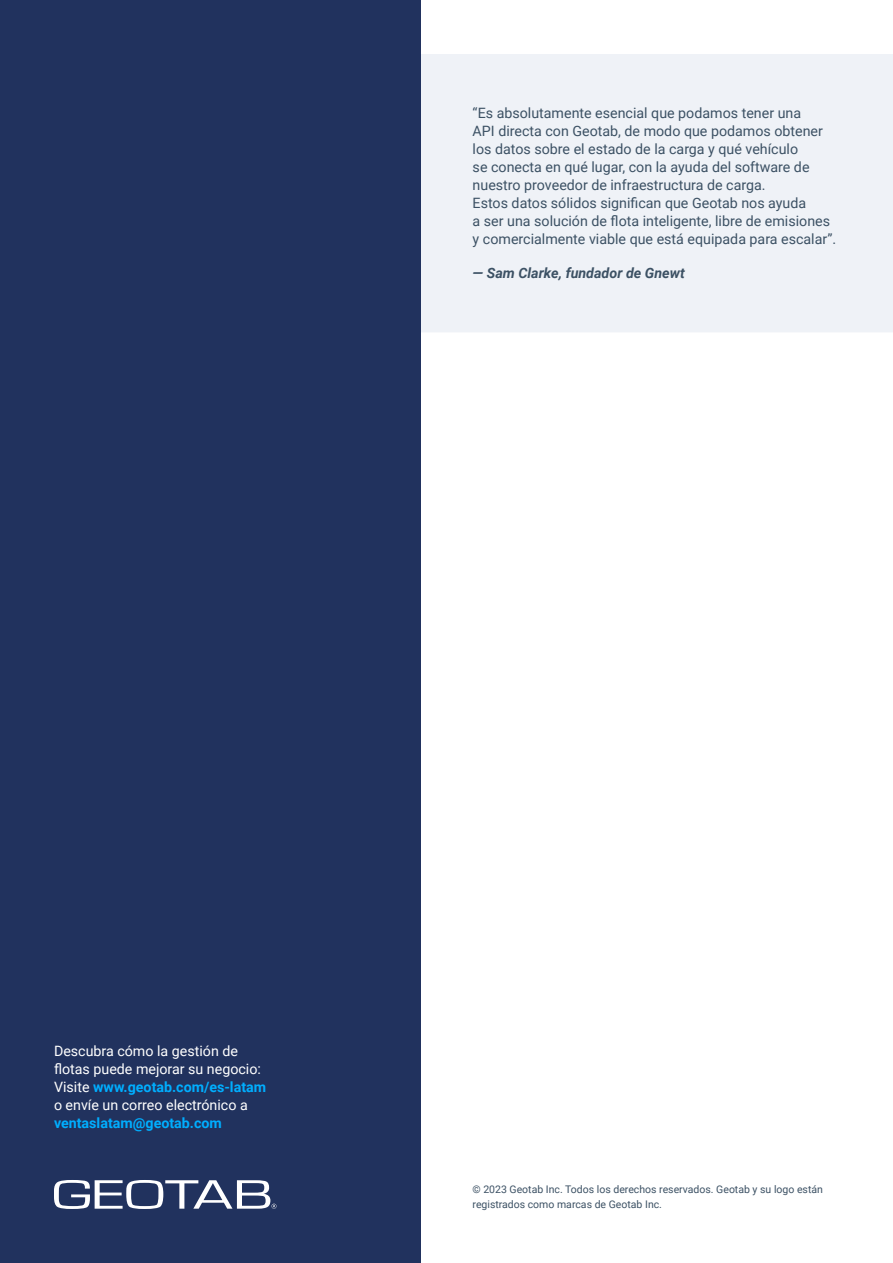
<style>
.page{position:relative;width:893px;height:1263px;background:#fff}
.page>*{position:absolute;margin:0;border:0;box-sizing:border-box;transform-origin:0 0}
.P__Body_Copy{font:14.25px/18px "Roboto";color:#3c5164}
.P__Body_Copy-2{font:14.25px/18px "Roboto";color:#fff}
.P__Body_Copy-3{font:italic 700 14.25px "Roboto";color:#3c5164}
._12__Copyright_-_201{font:10.5px/15px "Roboto";color:#3c5164}
.s1{font-weight:700;color:#00aeff}
</style>
<div class="page">
<div style="left:420px;top:54px;width:473px;height:278px;background:#eff2f7"></div>
<div style="left:0;top:0;width:420px;height:1263px;background:#21325e"></div>
<svg style="left:54px;top:1180px;width:222px;height:29px"></svg>
<p class="P__Body_Copy" style="left:473px;top:104px;width:365px">“Es absolutamente esencial que podamos tener una<br>API directa con Geotab, de modo que podamos obtener los datos sobre el estado de la carga y qué vehículo<br>se conecta en qué lugar, con la ayuda del software de nuestro proveedor de infraestructura de carga.<br>Estos datos sólidos significan que Geotab nos ayuda<br>a ser una solución de flota inteligente, libre de emisiones y comercialmente viable que está equipada para escalar”.</p>
<p class="P__Body_Copy-3" style="left:473px;top:263px;width:214px">— Sam Clarke, fundador de Gnewt</p>
<p class="P__Body_Copy-2" style="left:54px;top:1041px;width:214px">Descubra cómo la gestión de flotas puede mejorar su negocio:<br>Visite <span class="s1">www.geotab.com/es-latam </span>o envíe un correo electrónico a <span class="s1">ventaslatam@geotab.com</span></p>
<p class="_12__Copyright_-_201" style="left:472px;top:1181px;width:352px">© 2023 Geotab Inc. Todos los derechos reservados. Geotab y su logo están registrados como marcas de Geotab Inc.</p>
</div>
